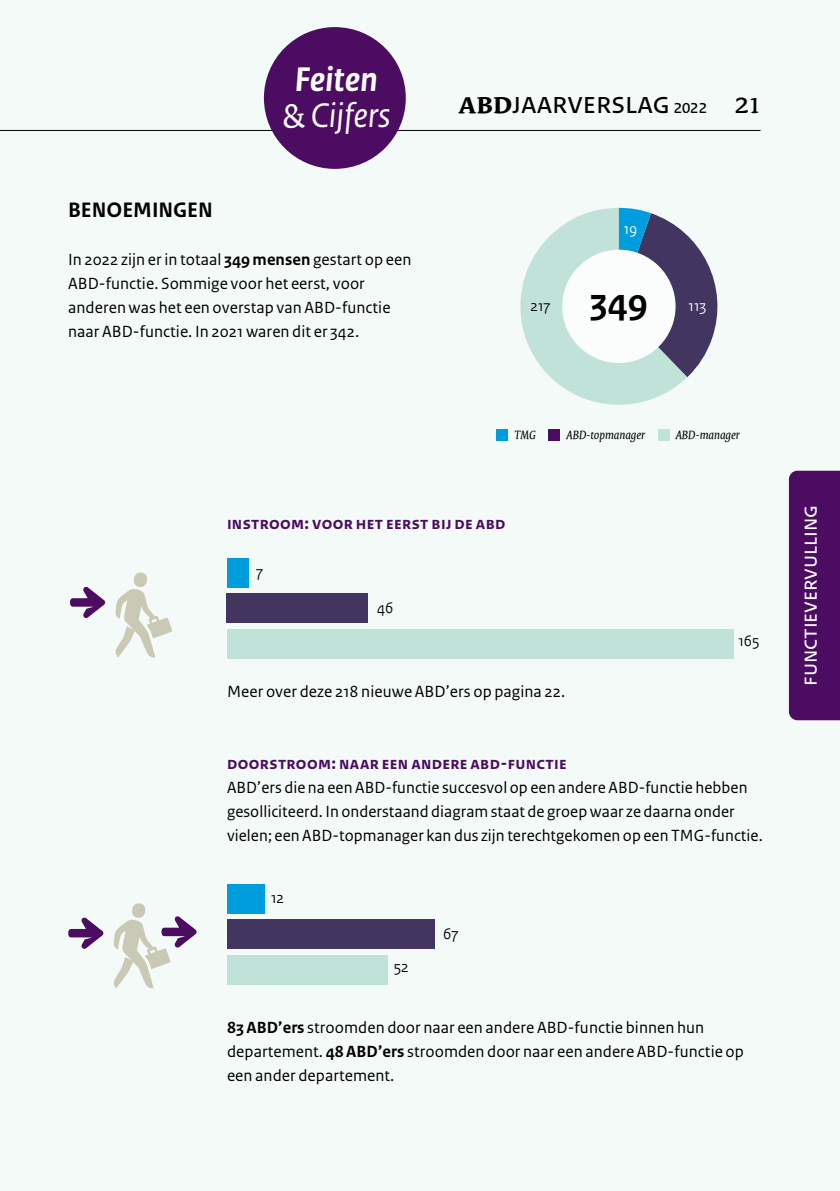
<style>
.page{position:relative;width:840px;height:1191px;background:#fff}
.page>*{position:absolute;margin:0;border:0;box-sizing:border-box;transform-origin:0 0}
.t1{font:700 38px "Rijksoverheid Sans Text TT";color:#000}
.t2{font:italic 36px/36px "Rijksoverheid Sans Text";color:#fff;text-align:center}
.t3{font:32px "Rijksoverheid Sans Text";color:#000}
.t4{font:24px "Rijksoverheid Sans Text";color:#fff}
.Tussenkop_KAPITAAL{font:700 22px "Rijksoverheid Sans Text";color:#000}
.Tussenkop_KLEINKAPIT{font:700 18px "Rijksoverheid Sans Text";letter-spacing:.02em;color:#4b0c61}
._10_RO_Broodtekst_Sa{font:17px/24px "Rijksoverheid Sans Text";letter-spacing:.005em;color:#000}
.t5{font:16.2px "Rijksoverheid Sans Heading TT";color:#000}
.t6{font:16px "Rijksoverheid Sans Heading TT";color:#fff}
.t7{font:16px "Rijksoverheid Sans Heading TT";color:#000}
.t8{font:italic 13px "Rijksoverheid Serif";color:#000}
.s1{font-weight:700}
.s2{font-family:"Rijksoverheid Serif";font-style:normal}
.s3{font-family:"Rijksoverheid Serif";font-weight:700}
.s4{font-size:20px}
.s5{font-family:"Rijksoverheid Serif"}
</style>
<div class="page">
<div style="left:1px;top:0;width:838px;height:1191px;background:#f4faf8"></div>
<hr style="left:0;top:130px;width:760px;height:1px;background:#000">
<div style="left:264px;top:27px;width:141px;height:142px;background:#4b0c61;border-radius:50%"></div>
<div style="left:788px;top:471px;width:51px;height:249px;background:#4b0c61"></div>
<svg style="left:520px;top:208px;width:198px;height:197px"></svg>
<div style="left:562px;top:250px;width:113px;height:113px;background:#fbfdfc;border-radius:50%"></div>
<div style="left:496px;top:429px;width:12px;height:11px;background:#009dde"></div>
<div style="left:548px;top:429px;width:11px;height:11px;background:#4b0c61"></div>
<div style="left:657px;top:429px;width:11px;height:11px;background:#c1e2d9"></div>
<div style="left:227px;top:629px;width:505px;height:29px;background:#c1e2d9"></div>
<div style="left:227px;top:593px;width:141px;height:30px;background:#423560"></div>
<div style="left:227px;top:558px;width:21px;height:30px;background:#009dde"></div>
<svg style="left:70px;top:586px;width:35px;height:32px"></svg>
<svg style="left:115px;top:572px;width:57px;height:86px"></svg>
<div style="left:227px;top:955px;width:161px;height:29px;background:#c1e2d9"></div>
<div style="left:227px;top:919px;width:207px;height:30px;background:#423560"></div>
<div style="left:227px;top:883px;width:37px;height:30px;background:#009dde"></div>
<svg style="left:68px;top:917px;width:35px;height:31px"></svg>
<svg style="left:113px;top:903px;width:83px;height:85px"></svg>
<h2 class="t2" style="left:282px;top:62px;width:109px"><span class="s1">Feiten </span><span class="s2">&amp;</span> Cijfers</h2>
<p class="Tussenkop_KAPITAAL" style="left:68px;top:197px;width:146px">BENOEMINGEN</p>
<p class="_10_RO_Broodtekst_Sa" style="left:68px;top:247px;width:344px">In 2022 zijn er in totaal <span class="s1">349 mensen</span> gestart op een ABD-functie. Sommige voor het eerst, voor anderen was het een overstap van ABD-functie naar ABD-functie. In 2021 waren dit er 342.</p>
<h3 class="t3" style="left:458px;top:85px;width:303px"><span class="s3">abd</span>Jaarverslag <span class="s4">2022</span> <span class="s5">21</span></h3>
<p class="t6" style="left:623px;top:220px;width:15px">19</p>
<p class="t7" style="left:530px;top:296px;width:21px">217</p>
<h1 class="t1" style="left:589px;top:280px;width:60px">349</h1>
<p class="t6" style="left:688px;top:296px;width:19px">113</p>
<p class="t8" style="left:514px;top:426px;width:23px">TMG</p>
<p class="t8" style="left:566px;top:426px;width:80px">ABD-topmanager</p>
<p class="t8" style="left:675px;top:426px;width:65px">ABD-manager</p>
<p class="Tussenkop_KLEINKAPIT" style="left:227px;top:513px;width:280px">instroom: voor het eerst bij de abd</p>
<p class="t5" style="left:256px;top:562px;width:9px">7</p>
<p class="t5" style="left:377px;top:599px;width:18px">46</p>
<p class="_10_RO_Broodtekst_Sa" style="left:227px;top:679px;width:339px">Meer over deze 218 nieuwe ABD’ers op pagina 22.</p>
<p class="t5" style="left:738px;top:631px;width:23px">165</p>
<p class="Tussenkop_KLEINKAPIT" style="left:227px;top:753px;width:341px">doorstroom: naar een andere abd-functie</p>
<p class="_10_RO_Broodtekst_Sa" style="left:227px;top:775px;width:537px">ABD’ers die na een ABD-functie succesvol op een andere ABD-functie hebben gesolliciteerd. In onderstaand diagram staat de groep waar ze daarna onder vielen; een ABD-topmanager kan dus zijn terechtgekomen op een TMG-functie.</p>
<p class="t5" style="left:271px;top:888px;width:15px">12</p>
<p class="t5" style="left:393px;top:957px;width:17px">52</p>
<p class="t5" style="left:443px;top:924px;width:17px">67</p>
<p class="_10_RO_Broodtekst_Sa" style="left:227px;top:1015px;width:518px"><span class="s1">83 ABD’ers</span> stroomden door naar een andere ABD-functie binnen hun departement. <span class="s1">48 ABD’ers</span> stroomden door naar een andere ABD-functie op een ander departement.</p>
<h3 class="t4" style="left:794px;top:686px;width:183px;rotate:-90deg">functievervulling</h3>
</div>
